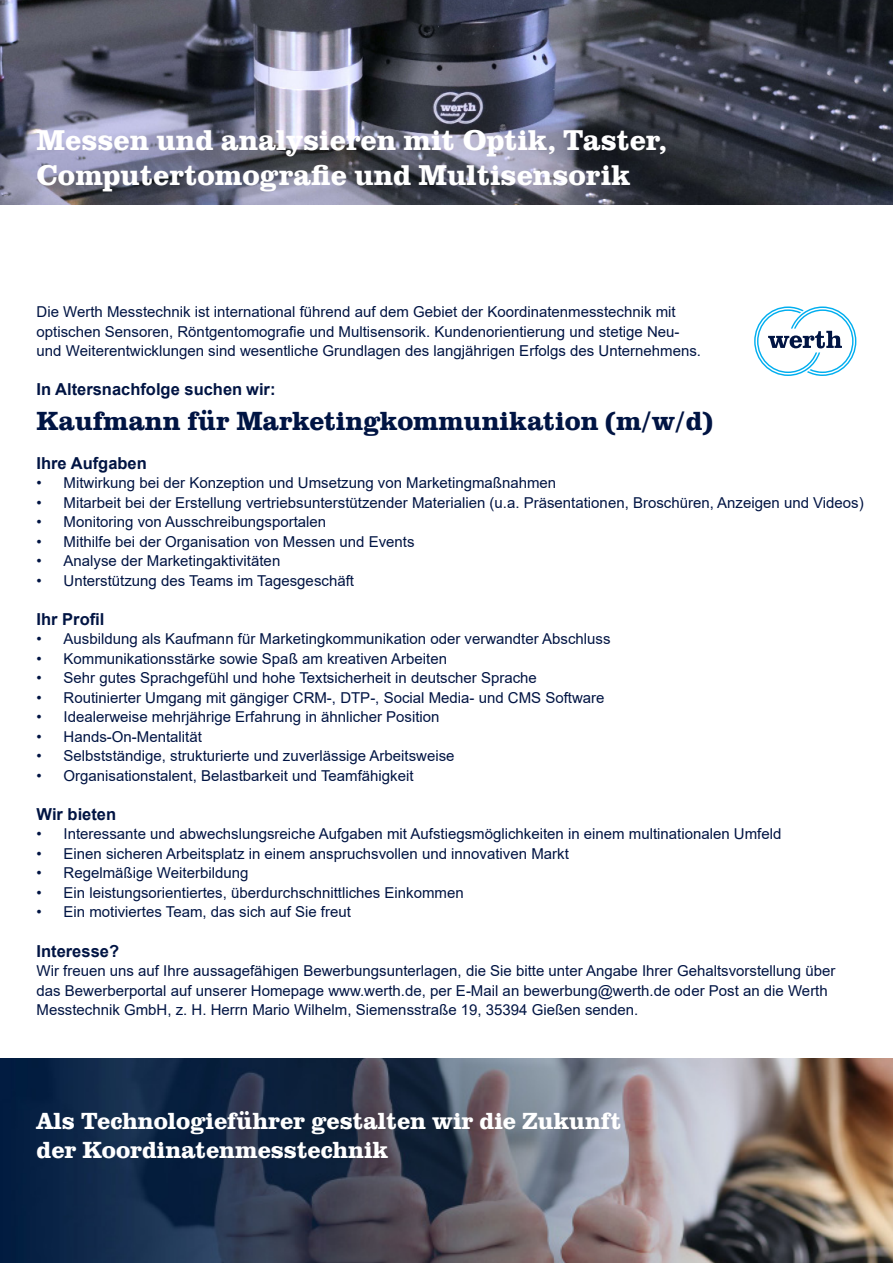
<style>
.page{position:relative;width:893px;height:1263px;background:#fff}
.page>*{position:absolute;margin:0;border:0;box-sizing:border-box;transform-origin:0 0}
.t1{font:700 29.4px "Clarendon URW";color:#fff}
.t2{font:700 27px "Clarendon URW";color:#001443}
.t3{font:700 24px "Clarendon URW";color:#fff}
.t4{font:700 16.5px "Arial";color:#001443}
.t5{font:15px/19.5px "Arial";color:#001443}
</style>
<div class="page">
<svg style="left:754px;top:306px;width:102px;height:70px"></svg>
<img style="left:0;top:1059px;width:893px;height:204px">
<img style="left:0;top:0;width:893px;height:204px">
<p class="t1" style="left:37px;top:118px;width:632px">Messen und analysieren mit Optik, Taster,</p>
<p class="t1" style="left:37px;top:153px;width:596px">Computertomografie und Multisensorik</p>
<p class="t5" style="left:37px;top:302px;width:666px">Die Werth Messtechnik ist international führend auf dem Gebiet der Koordinatenmesstechnik mit optischen Sensoren, Röntgentomografie und Multisensorik. Kundenorientierung und stetige Neu&shy;und Weiterentwicklungen sind wesentliche Grundlagen des langjährigen Erfolgs des Unternehmens.</p>
<p class="t4" style="left:37px;top:378px;width:240px">In Altersnachfolge suchen wir:</p>
<p class="t2" style="left:37px;top:401px;width:678px">Kaufmann für Marketingkommunikation (m/w/d)</p>
<p class="t4" style="left:37px;top:451px;width:112px">Ihre Aufgaben</p>
<p class="t5" style="left:37px;top:473px;width:521px">• Mitwirkung bei der Konzeption und Umsetzung von Marketingmaßnahmen</p>
<p class="t5" style="left:37px;top:493px;width:829px">• Mitarbeit bei der Erstellung vertriebsunterstützender Materialien (u.a. Präsentationen, Broschüren, Anzeigen und Videos)</p>
<p class="t5" style="left:37px;top:512px;width:291px">• Monitoring von Ausschreibungsportalen</p>
<p class="t5" style="left:37px;top:532px;width:379px">• Mithilfe bei der Organisation von Messen und Events</p>
<p class="t5" style="left:37px;top:551px;width:245px">• Analyse der Marketingaktivitäten</p>
<p class="t5" style="left:37px;top:571px;width:319px">• Unterstützung des Teams im Tagesgeschäft</p>
<p class="t4" style="left:37px;top:607px;width:69px">Ihr Profil</p>
<p class="t5" style="left:37px;top:629px;width:576px">• Ausbildung als Kaufmann für Marketingkommunikation oder verwandter Abschluss</p>
<p class="t5" style="left:37px;top:649px;width:412px">• Kommunikationsstärke sowie Spaß am kreativen Arbeiten</p>
<p class="t5" style="left:37px;top:668px;width:502px">• Sehr gutes Sprachgefühl und hohe Textsicherheit in deutscher Sprache</p>
<p class="t5" style="left:37px;top:688px;width:569px">• Routinierter Umgang mit gängiger CRM-, DTP-, Social Media- und CMS Software</p>
<p class="t5" style="left:37px;top:707px;width:404px">• Idealerweise mehrjährige Erfahrung in ähnlicher Position</p>
<p class="t5" style="left:37px;top:727px;width:167px">• Hands-On-Mentalität</p>
<p class="t5" style="left:37px;top:746px;width:420px">• Selbstständige, strukturierte und zuverlässige Arbeitsweise</p>
<p class="t5" style="left:37px;top:766px;width:378px">• Organisationstalent, Belastbarkeit und Teamfähigkeit</p>
<p class="t4" style="left:37px;top:802px;width:81px">Wir bieten</p>
<p class="t5" style="left:37px;top:824px;width:746px">• Interessante und abwechslungsreiche Aufgaben mit Aufstiegsmöglichkeiten in einem multinationalen Umfeld</p>
<p class="t5" style="left:37px;top:844px;width:534px">• Einen sicheren Arbeitsplatz in einem anspruchsvollen und innovativen Markt</p>
<p class="t5" style="left:37px;top:863px;width:213px">• Regelmäßige Weiterbildung</p>
<p class="t5" style="left:37px;top:883px;width:429px">• Ein leistungsorientiertes, überdurchschnittliches Einkommen</p>
<p class="t5" style="left:37px;top:902px;width:316px">• Ein motiviertes Team, das sich auf Sie freut</p>
<p class="t4" style="left:37px;top:939px;width:84px">Interesse?</p>
<p class="t5" style="left:37px;top:961px;width:800px">Wir freuen uns auf Ihre aussagefähigen Bewerbungsunterlagen, die Sie bitte unter Angabe Ihrer Gehaltsvorstellung über das Bewerberportal auf unserer Homepage www.werth.de, per E-Mail an bewerbung@werth.de oder Post an die Werth<br>Messtechnik GmbH, z. H. Herrn Mario Wilhelm, Siemensstraße 19, 35394 Gießen senden.</p>
<p class="t3" style="left:37px;top:1103px;width:586px">Als Technologieführer gestalten wir die Zukunft</p>
<p class="t3" style="left:37px;top:1132px;width:353px">der Koordinatenmesstechnik</p>
</div>
